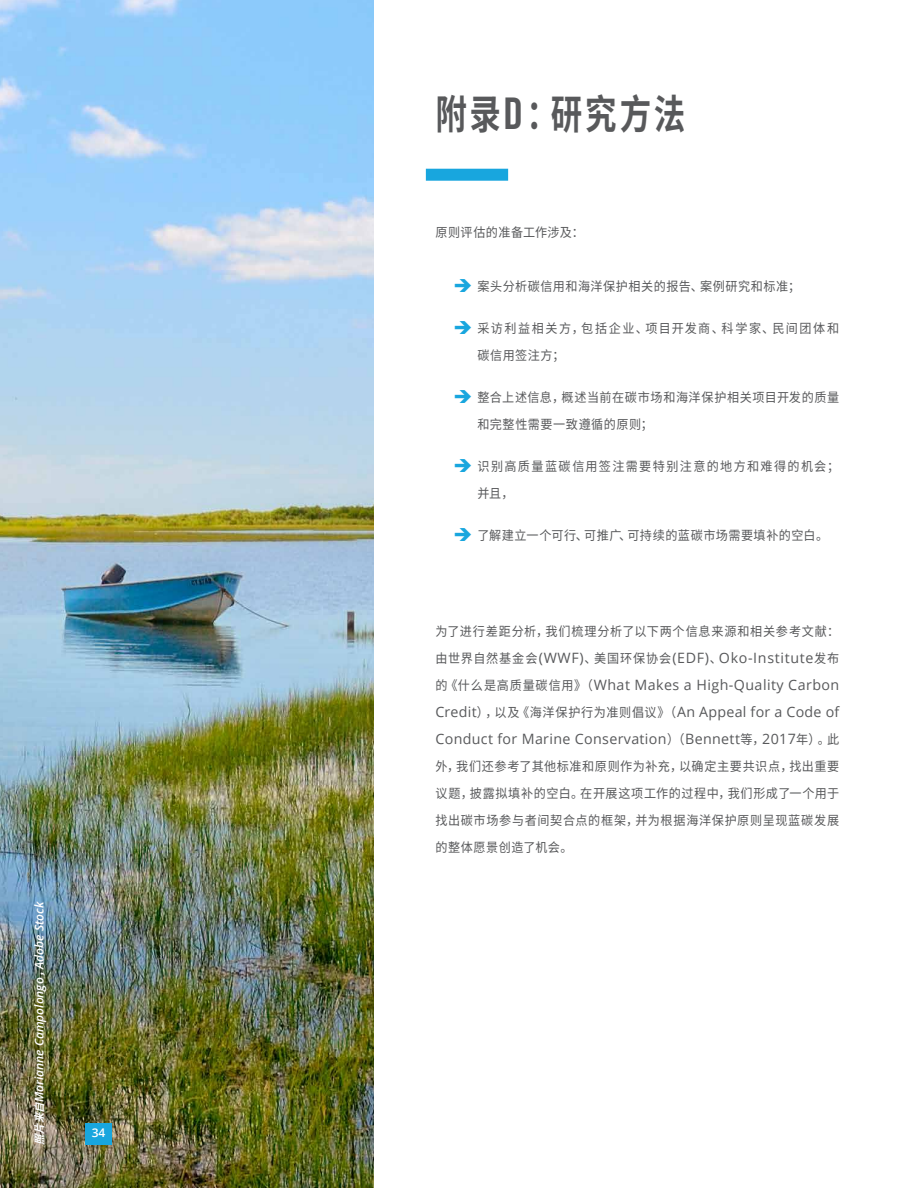
<style>
.page{position:relative;width:918px;height:1188px;background:#fff}
.page>*{position:absolute;margin:0;border:0;box-sizing:border-box;transform-origin:0 0}
.t1{font:700 40.5px "Noto Sans CJ Ksc";letter-spacing:.085em;color:#58595b;scale:.78 1}
.t2{font:14.25px/27px "Open Sans";letter-spacing:.025em;color:#58595b;text-align:justify}
.t3{font:12.9px/27px "Noto Sans CJ Ksc";letter-spacing:.055em;color:#58595b;scale:.94 1}
.t4{font:12.9px/27px "Noto Sans CJ Ksc";letter-spacing:.125em;color:#58595b;scale:.94 1}
.t5{font:12.9px/27px "Noto Sans CJ Ksc";letter-spacing:.11em;color:#58595b;scale:.94 1}
.t6{font:12.9px "Noto Sans CJ Ksc";letter-spacing:.035em;color:#58595b;scale:.94 1}
.t7{font:italic 600 12px "Open Sans";color:#fff}
.t8{font:600 12px "Open Sans";color:#fff}
.s1{font-family:"Noto Sans CJ Ksc";font-weight:700;font-size:10.8px}
.s2{font-family:"Bebas Neue";font-size:45px}
.s3{font-family:"Noto Sans CJ Ksc";font-size:12.9px}
</style>
<div class="page">
<div style="left:426px;top:169px;width:82px;height:12px;background:#18a6de"></div>
<img style="left:0;top:0;width:374px;height:1188px">
<div style="left:85px;top:1123px;width:27px;height:22px;background:#18a6de"></div>
<p class="t7" style="left:34px;top:1145px;width:244px;rotate:-90deg"><span class="s1">照片来自</span>Marianne Campolongo<span class="s1">，</span>Adobe Stock</p>
<p class="t8" style="left:92px;top:1126px;width:15px">34</p>
<h1 class="t1" style="left:435px;top:91px;width:322px">附录<span class="s2">D</span>：研究方法</h1>
<p class="t6" style="left:435px;top:225px;width:160px">原则评估的准备工作涉及：</p>
<p class="t3" style="left:477px;top:273px;width:345px">案头分析碳信用和海洋保护相关的报告、案例研究和标准；</p>
<p class="t4" style="left:477px;top:315px;width:387px">采访利益相关方，包括企业、项目开发商、科学家、民间团体和碳信用签注方；</p>
<p class="t3" style="left:477px;top:384px;width:387px">整合上述信息，概述当前在碳市场和海洋保护相关项目开发的质量和完整性需要一致遵循的原则；</p>
<p class="t5" style="left:477px;top:453px;width:387px">识别高质量蓝碳信用签注需要特别注意的地方和难得的机会；并且，</p>
<p class="t3" style="left:477px;top:522px;width:375px">了解建立一个可行、可推广、可持续的蓝碳市场需要填补的空白。</p>
<p class="t3" style="left:435px;top:618px;width:431px">为了进行差距分析，我们梳理分析了以下两个信息来源和相关参考文献：</p>
<p class="t2" style="left:435px;top:645px;width:406px"><span class="s3">由世界自然基金会</span>(WWF)<span class="s3">、美国环保协会</span>(EDF)<span class="s3">、</span>Oko-Institute<span class="s3">发布的《什么是高质量碳信用》（</span>What Makes a High-Quality Carbon Credit<span class="s3">），以及《海洋保护行为准则倡议》（</span>An Appeal for a Code of Conduct for Marine Conservation<span class="s3">）（</span>Bennett<span class="s3">等，</span>2017<span class="s3">年）。此</span></p>
<p class="t3" style="left:435px;top:753px;width:431px;text-align:justify">外，我们还参考了其他标准和原则作为补充，以确定主要共识点，找出重要议题，披露拟填补的空白。在开展这项工作的过程中，我们形成了一个用于找出碳市场参与者间契合点的框架，并为根据海洋保护原则呈现蓝碳发展的整体愿景创造了机会。</p>
</div>
